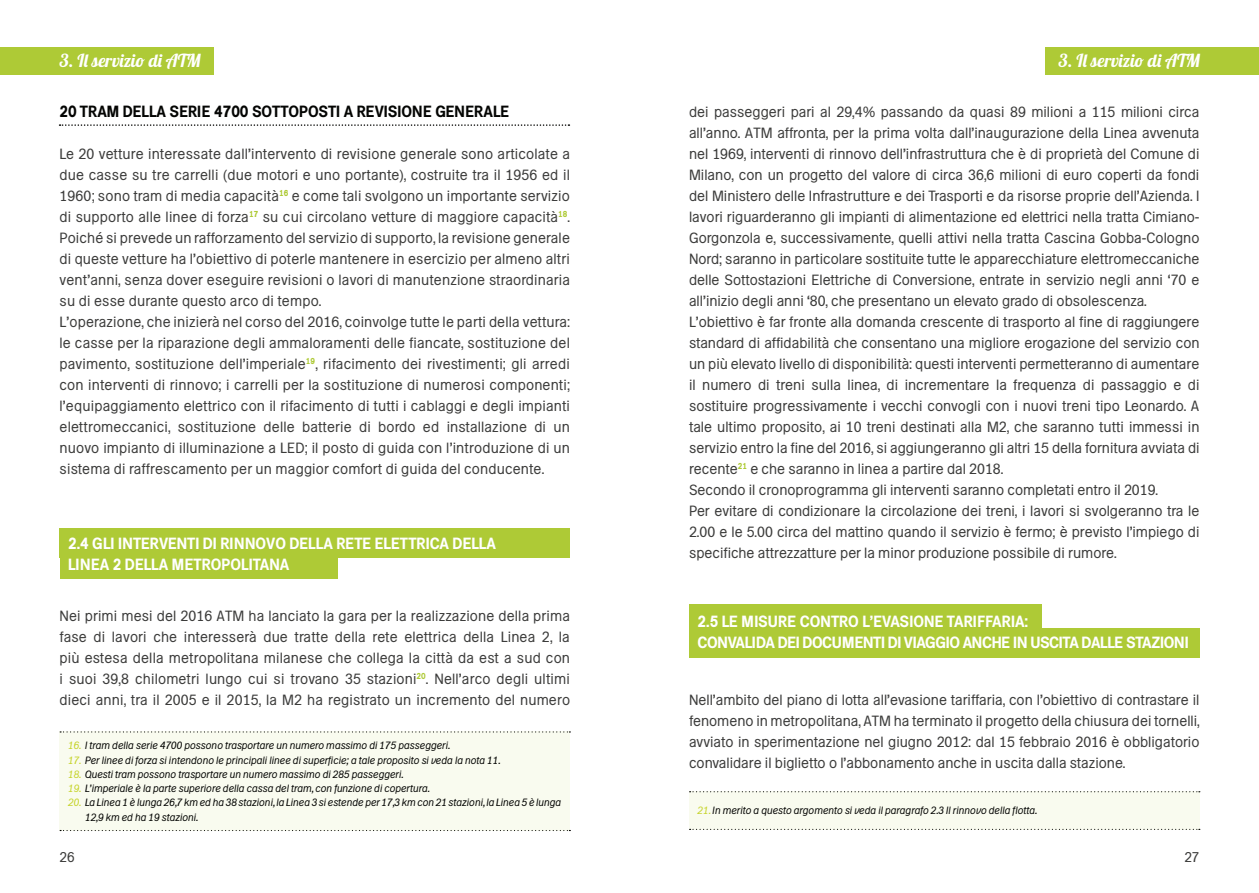
<style>
.page{position:relative;width:1259px;height:893px;background:#fff}
.page>*{position:absolute;margin:0;border:0;box-sizing:border-box;transform-origin:0 0}
.t1{font:18px "Lobster 1.4";color:#fff}
.t2{font:700 17.25px/21px "Metro Milano Tab";letter-spacing:-.02em;color:#fff}
.t3{font:700 17.25px/21px "Metro Milano Tab";color:#fff}
.t4{font:700 17.25px "Metro Milano Tab";color:#040503}
.t5{font:15.75px/21px "Metro Milano Tab";color:#3c3c3b}
.t6{font:15px "Metro Milano Tab";color:#3c3c3b}
.t7{font:italic 11.25px/14.2px "Metro Milano Tab";color:#040503}
.s1{color:#c6d42d}
</style>
<div class="page">
<div style="left:60px;top:731px;width:510px;height:100px;background:#f9fbef"></div>
<svg style="left:60px;top:830px;width:510px;height:1px"></svg>
<svg style="left:60px;top:731px;width:510px;height:1px"></svg>
<div style="left:689px;top:791px;width:510px;height:38px;background:#f9fbef"></div>
<svg style="left:689px;top:829px;width:510px;height:1px"></svg>
<svg style="left:689px;top:791px;width:510px;height:1px"></svg>
<div style="left:0;top:47px;width:214px;height:27px;background:#aeca36"></div>
<div style="left:1046px;top:47px;width:213px;height:27px;background:#aeca36"></div>
<div style="left:60px;top:529px;width:510px;height:29px;background:#aeca36"></div>
<div style="left:689px;top:604px;width:353px;height:30px;background:#aeca36"></div>
<div style="left:60px;top:549px;width:278px;height:30px;background:#aeca36"></div>
<div style="left:689px;top:628px;width:510px;height:29px;background:#aeca36"></div>
<svg style="left:60px;top:124px;width:509px;height:2px"></svg>
<p class="t1" style="left:60px;top:55px;width:143px">3. Il servizio di ATM</p>
<p class="t1" style="left:1058px;top:55px;width:143px">3. Il servizio di ATM</p>
<p class="t5" style="left:689px;top:103px;width:512px">dei passeggeri pari al 29,4% passando da quasi 89 milioni a 115 milioni circa all’anno. ATM affronta, per la prima volta dall’inaugurazione della Linea avvenuta nel 1969, interventi di rinnovo dell’infrastruttura che è di proprietà del Comune di Milano, con un progetto del valore di circa 36,6 milioni di euro coperti da fondi del Ministero delle Infrastrutture e dei Trasporti e da risorse proprie dell’Azienda. I lavori riguarderanno gli impianti di alimentazione ed elettrici nella tratta Cimiano-Gorgonzola e, successivamente, quelli attivi nella tratta Cascina Gobba-Cologno Nord; saranno in particolare sostituite tutte le apparecchiature elettromeccaniche delle Sottostazioni Elettriche di Conversione, entrate in servizio negli anni ‘70 e all’inizio degli anni ‘80, che presentano un elevato grado di obsolescenza.<br>L’obiettivo è far fronte alla domanda crescente di trasporto al fine di raggiungere standard di affidabilità che consentano una migliore erogazione del servizio con un più elevato livello di disponibilità: questi interventi permetteranno di aumentare il numero di treni sulla linea, di incrementare la frequenza di passaggio e di sostituire progressivamente i vecchi convogli con i nuovi treni tipo Leonardo. A tale ultimo proposito, ai 10 treni destinati alla M2, che saranno tutti immessi in servizio entro la fine del 2016, si aggiungeranno gli altri 15 della fornitura avviata di recente<sup>21</sup> e che saranno in linea a partire dal 2018.<br>Secondo il cronoprogramma gli interventi saranno completati entro il 2019.<br>Per evitare di condizionare la circolazione dei treni, i lavori si svolgeranno tra le 2.00 e le 5.00 circa del mattino quando il servizio è fermo; è previsto l’impiego di specifiche attrezzatture per la minor produzione possibile di rumore.</p>
<p class="t4" style="left:60px;top:105px;width:451px">20 TRAM DELLA SERIE 4700 SOTTOPOSTI A REVISIONE GENERALE</p>
<p class="t5" style="left:60px;top:145px;width:512px">Le 20 vetture interessate dall’intervento di revisione generale sono articolate a due casse su tre carrelli (due motori e uno portante), costruite tra il 1956 ed il 1960; sono tram di media capacità<sup>16</sup> e come tali svolgono un importante servizio di supporto alle linee di forza<sup>17</sup> su cui circolano vetture di maggiore capacità<sup>18</sup>.<br>Poiché si prevede un rafforzamento del servizio di supporto, la revisione generale di queste vetture ha l’obiettivo di poterle mantenere in esercizio per almeno altri vent’anni, senza dover eseguire revisioni o lavori di manutenzione straordinaria su di esse durante questo arco di tempo.<br>L’operazione, che inizierà nel corso del 2016, coinvolge tutte le parti della vettura: le casse per la riparazione degli ammaloramenti delle fiancate, sostituzione del pavimento, sostituzione dell’imperiale<sup>19</sup>, rifacimento dei rivestimenti; gli arredi con interventi di rinnovo; i carrelli per la sostituzione di numerosi componenti; l’equipaggiamento elettrico con il rifacimento di tutti i cablaggi e degli impianti elettromeccanici, sostituzione delle batterie di bordo ed installazione di un nuovo impianto di illuminazione a LED; il posto di guida con l’introduzione di un sistema di raffrescamento per un maggior comfort di guida del conducente.</p>
<p class="t3" style="left:68px;top:534px;width:429px">2.4 GLI INTERVENTI DI RINNOVO DELLA RETE ELETTRICA DELLA<br>LINEA 2 DELLA METROPOLITANA</p>
<p class="t5" style="left:60px;top:607px;width:512px;text-align:justify">Nei primi mesi del 2016 ATM ha lanciato la gara per la realizzazione della prima fase di lavori che interesserà due tratte della rete elettrica della Linea 2, la più estesa della metropolitana milanese che collega la città da est a sud con i suoi 39,8 chilometri lungo cui si trovano 35 stazioni<sup>20</sup>. Nell’arco degli ultimi dieci anni, tra il 2005 e il 2015, la M2 ha registrato un incremento del numero</p>
<p class="t2" style="left:697px;top:612px;width:492px">2.5 LE MISURE CONTRO L’EVASIONE TARIFFARIA:<br>CONVALIDA DEI DOCUMENTI DI VIAGGIO ANCHE IN USCITA DALLE STAZIONI</p>
<p class="t5" style="left:689px;top:691px;width:512px;text-align:justify">Nell’ambito del piano di lotta all’evasione tariffaria, con l’obiettivo di contrastare il fenomeno in metropolitana, ATM ha terminato il progetto della chiusura dei tornelli, avviato in sperimentazione nel giugno 2012: dal 15 febbraio 2016 è obbligatorio convalidare il biglietto o l’abbonamento anche in uscita dalla stazione.</p>
<p class="t7" style="left:68px;top:739px;width:384px"><span class="s1">16.</span> I tram della serie 4700 possono trasportare un numero massimo di 175 passeggeri.</p>
<p class="t7" style="left:68px;top:754px;width:434px"><span class="s1">17.</span> Per linee di forza si intendono le principali linee di superficie; a tale proposito si veda la nota 11.</p>
<p class="t7" style="left:68px;top:768px;width:337px"><span class="s1">18.</span> Questi tram possono trasportare un numero massimo di 285 passeggeri.</p>
<p class="t7" style="left:68px;top:782px;width:363px"><span class="s1">19.</span> L’imperiale è la parte superiore della cassa del tram, con funzione di copertura.</p>
<p class="t7" style="left:85px;top:796px;width:478px;text-indent:-17px"><span class="s1">20.</span> La Linea 1 è lunga 26,7 km ed ha 38 stazioni, la Linea 3 si estende per 17,3 km con 21 stazioni, la Linea 5 è lunga<br>12,9 km ed ha 19 stazioni.</p>
<p class="t7" style="left:697px;top:804px;width:341px"><span class="s1">21.</span> In merito a questo argomento si veda il paragrafo 2.3 Il rinnovo della flotta.</p>
<p class="t6" style="left:60px;top:852px;width:16px">26</p>
<p class="t6" style="left:1184px;top:852px;width:16px">27</p>
</div>
